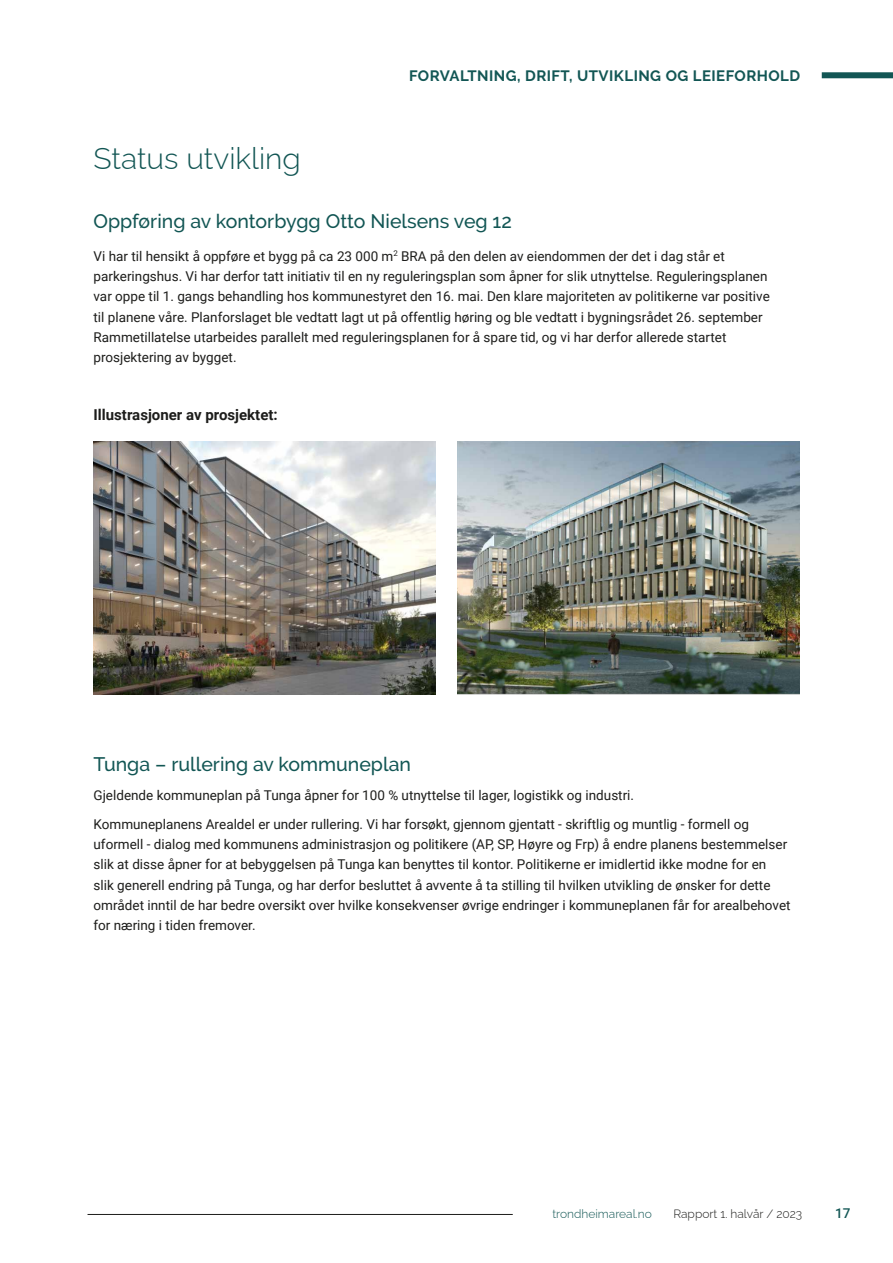
<style>
.page{position:relative;width:893px;height:1263px;background:#fff}
.page>*{position:absolute;margin:0;border:0;box-sizing:border-box;transform-origin:0 0}
.t1{font:100 30px "Raleway";color:#125654}
.t2{font:500 19.5px "Raleway";color:#125654}
.t3{font:700 15px "Raleway";letter-spacing:.03em;color:#125654}
.t4{font:700 15px "Roboto";color:#1d1d1b}
.t5{font:13.5px/20.2px "Roboto";color:#1d1d1b}
.t6{font:500 13.5px "Roboto";color:#125654}
.t7{font:100 12px "Raleway";color:#1d1d1b}
.t8{font:100 12px "Raleway";color:#125654}
</style>
<div class="page">
<img style="left:94px;top:441px;width:342px;height:253px">
<img style="left:457px;top:441px;width:342px;height:253px">
<div style="left:822px;top:72px;width:71px;height:6px;background:#125654"></div>
<hr style="left:88px;top:1214px;width:425px;height:1px;background:#1d1d1b">
<p class="t3" style="left:409px;top:67px;width:392px">FORVALTNING, DRIFT, UTVIKLING OG LEIEFORHOLD</p>
<h1 class="t1" style="left:94px;top:134px;width:209px">Status utvikling</h1>
<h2 class="t2" style="left:94px;top:210px;width:420px">Oppføring av kontorbygg Otto Nielsens veg 12</h2>
<p class="t5" style="left:94px;top:245px;width:678px">Vi har til hensikt å oppføre et bygg på ca 23 000 m<sup>2</sup> BRA på den delen av eiendommen der det i dag står et parkeringshus. Vi har derfor tatt initiativ til en ny reguleringsplan som åpner for slik utnyttelse. Reguleringsplanen var oppe til 1. gangs behandling hos kommunestyret den 16. mai. Den klare majoriteten av politikerne var positive til planene våre. Planforslaget ble vedtatt lagt ut på offentlig høring og ble vedtatt i bygningsrådet 26. september Rammetillatelse utarbeides parallelt med reguleringsplanen for å spare tid, og vi har derfor allerede startet prosjektering av bygget.</p>
<p class="t4" style="left:94px;top:404px;width:186px">Illustrasjoner av prosjektet:</p>
<h2 class="t2" style="left:94px;top:753px;width:319px">Tunga – rullering av kommuneplan</h2>
<p class="t5" style="left:94px;top:780px;width:657px;line-height:28.8px">Gjeldende kommuneplan på Tunga åpner for 100 % utnyttelse til lager, logistikk og industri.<br>Kommuneplanens Arealdel er under rullering. Vi har forsøkt, gjennom gjentatt - skriftlig og muntlig - formell og</p>
<p class="t5" style="left:94px;top:834px;width:698px">uformell - dialog med kommunens administrasjon og politikere (AP, SP, Høyre og Frp) å endre planens bestemmelser slik at disse åpner for at bebyggelsen på Tunga kan benyttes til kontor. Politikerne er imidlertid ikke modne for en<br>slik generell endring på Tunga, og har derfor besluttet å avvente å ta stilling til hvilken utvikling de ønsker for dette området inntil de har bedre oversikt over hvilke konsekvenser øvrige endringer i kommuneplanen får for arealbehovet for næring i tiden fremover.</p>
<p class="t8" style="left:552px;top:1204px;width:101px">trondheimareal.no</p>
<p class="t7" style="left:673px;top:1204px;width:130px">Rapport 1. halvår / 2023</p>
<p class="t6" style="left:835px;top:1204px;width:17px">17</p>
</div>
